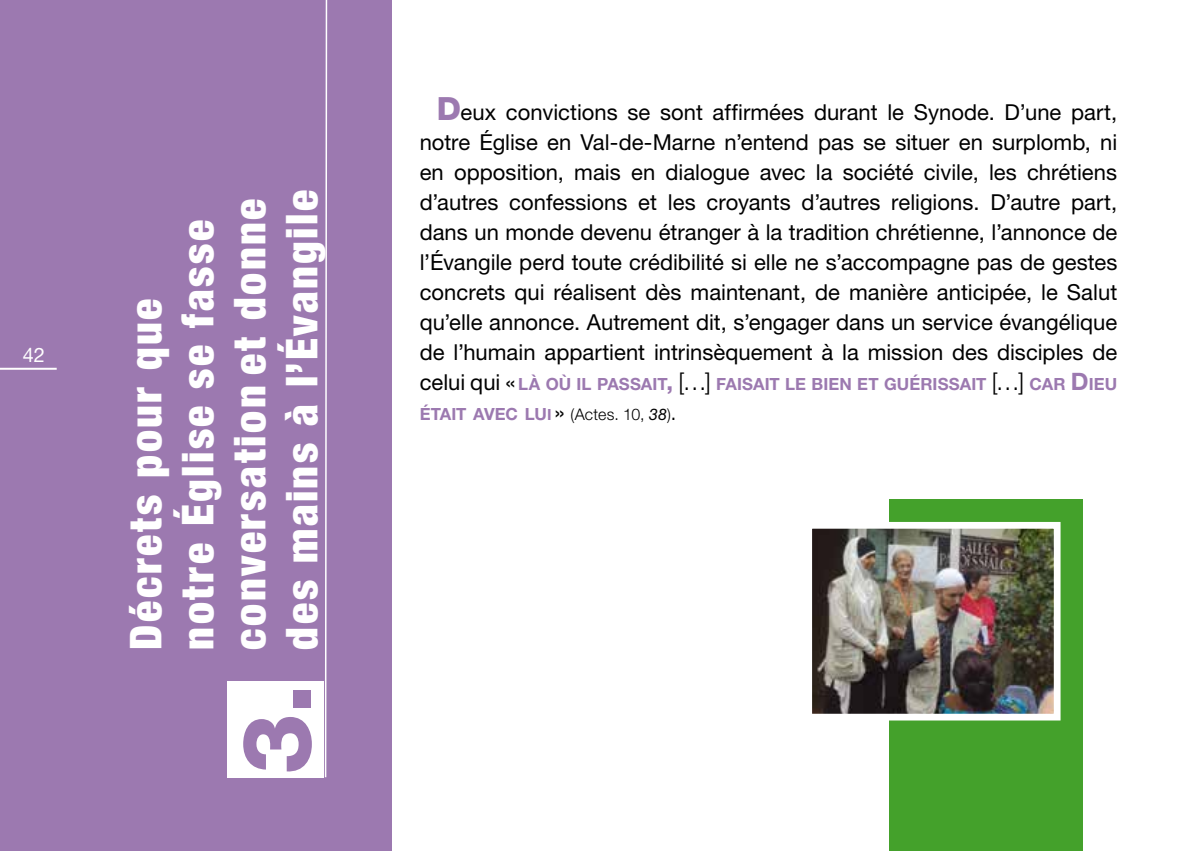
<style>
.page{position:relative;width:1191px;height:851px;background:#fff}
.page>*{position:absolute;margin:0;border:0;box-sizing:border-box;transform-origin:0 0}
.t1{font:800 96px "Helvetica Neue LT";color:#9c79b0}
.t2{font:900 condensed 44px/52px "Helvetica Neue LT";letter-spacing:.055em;color:#fff}
.t3{font:22px/30px "Helvetica Neue LT";color:#000;text-align:justify}
.t4{font:20px "Helvetica Neue LT";color:#fff}
.t5{font:700 16.8px/30px "Helvetica Neue LT";letter-spacing:.005em;color:#9c79b0}
.s1{font-weight:800;font-size:32px;color:#9c79b0}
.s2{font-weight:400;font-size:22px;color:#000}
.s3{font-size:24px}
.s4{font-weight:300;font-size:24px;color:#000}
.s5{font-size:15.4px}
.s6{font-weight:300;font-size:16px;color:#000}
.s7{font-weight:400;font-style:italic;font-size:16px;color:#000}
.s8{font-weight:300;font-size:22px;color:#000}
</style>
<div class="page">
<div style="left:0;top:0;width:391px;height:850px;background:#9c79b0"></div>
<svg style="left:324px;top:0;width:4px;height:778px"></svg>
<div style="left:889px;top:499px;width:194px;height:351px;background:#44a12b"></div>
<img style="left:813px;top:530px;width:239px;height:182px">
<div style="left:805px;top:522px;width:255px;height:198px;border:7px solid #fff"></div>
<div style="left:227px;top:680px;width:96px;height:97px;background:#fff"></div>
<hr style="left:0;top:368px;width:57px;height:2px;background:#fff">
<p class="t4" style="left:23px;top:343px;width:24px">42</p>
<p class="t2" style="left:119px;top:649px;width:461px;rotate:-90deg">Décrets pour que notre Église se fasse conversation et donne des mains à l’Évangile</p>
<p class="t1" style="left:220px;top:774px;width:92px;rotate:-90deg">3.</p>
<p class="t3" style="left:420px;top:96px;width:699px;text-indent:17px"><span class="s1">D</span>eux convictions se sont affirmées durant le Synode. D’une part, notre Église en Val-de-Marne n’entend pas se situer en surplomb, ni en opposition, mais en dialogue avec la société civile, les chrétiens d’autres confessions et les croyants d’autres religions. D’autre part, dans un monde devenu étranger à la tradition chrétienne, l’annonce de l’Évangile perd toute crédibilité si elle ne s’accompagne pas de gestes concrets qui réalisent dès maintenant, de manière anticipée, le Salut qu’elle annonce. Autrement dit, s’engager dans un service évangélique de l’humain appartient intrinsèquement à la mission des disciples de</p>
<p class="t5" style="left:420px;top:368px;width:699px"><span class="s2">celui qui «</span> LÀ OÙ IL PASSAIT<span class="s3">,</span> <span class="s4">[…]</span> FAISAIT LE BIEN ET GUÉRISSAIT <span class="s4">[…]</span> CAR <span class="s3">D</span> IEU<br>ÉTAIT AVEC LU<span class="s5">I</span> <span class="s2">»</span> <span class="s6">(Actes. 10,</span> <span class="s7">38</span><span class="s6">)</span><span class="s8">.</span></p>
</div>
